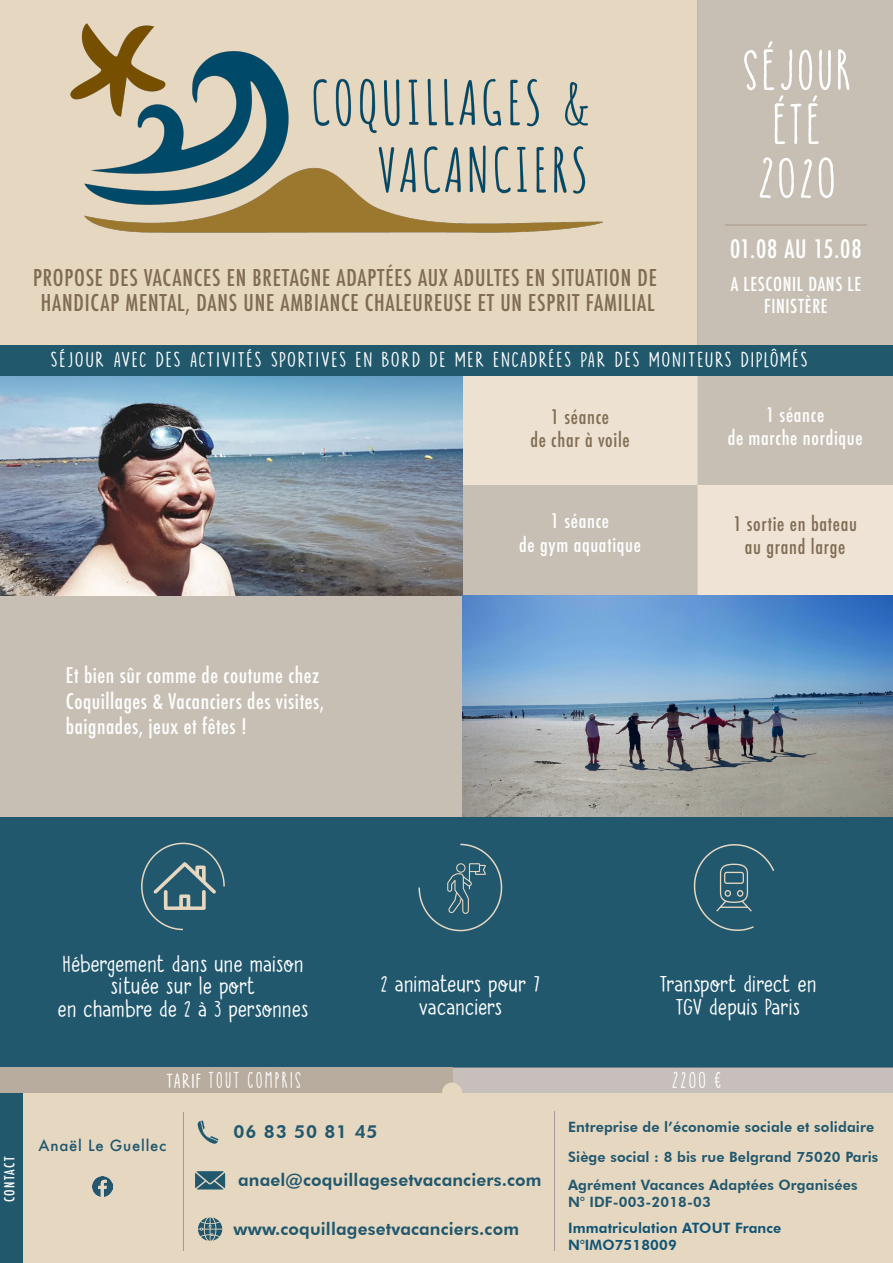
<style>
.page{position:relative;width:893px;height:1263px;background:#fff}
.page>*{position:absolute;margin:0;border:0;box-sizing:border-box;transform-origin:0 0}
.t1{font:700 52.5px "Catalina Anacapa Sans";letter-spacing:.03em;color:#fff}
.t2{font:500 condensed 24.75px "Futura";letter-spacing:.035em;color:#fff}
.t3{font:500 condensed 22.5px "Futura";letter-spacing:.035em;color:#806b53}
.t4{font:500 condensed 21px/25.2px "Futura";letter-spacing:.025em;color:#fff}
.t5{font:700 21px "Catalina Anacapa Sans";letter-spacing:.075em;color:#fff}
.t6{font:20.25px/22.5px "DK The Cats Whiskers";letter-spacing:-.015em;color:#fff;text-align:center}
.t7{font:500 condensed 19.5px/23.4px "Futura";letter-spacing:.035em;color:#816d54;text-align:center}
.t8{font:500 condensed 19.5px "Futura";letter-spacing:.035em;color:#fff}
.t9{font:18.75px "DK The Cats Whiskers";letter-spacing:.09em;color:#fff}
.t10{font:500 condensed 18.75px/22.5px "Futura";letter-spacing:.035em;color:#fff;text-align:center}
.t11{font:800 18px "Futura BT";letter-spacing:.05em;color:#21586d}
.t12{font:800 17.25px "Futura BT";letter-spacing:.01em;color:#21586d}
.t13{font:500 15px "Futura";letter-spacing:.05em;color:#21586d}
.t14{font:800 14.25px "Futura BT";letter-spacing:.01em;color:#21586d}
.t15{font:800 14.25px "Futura BT";letter-spacing:.01em;color:#0f5474}
.t16{font:500 condensed 13.5px "Futura";letter-spacing:.095em;color:#fff}
.s1{font-family:"DK The Cats Whiskers";font-weight:400;font-size:18px}
</style>
<div class="page">
<div style="left:0;top:0;width:697px;height:345px;background:#e6d7c1"></div>
<div style="left:697px;top:376px;width:196px;height:109px;background:#c7bfb4"></div>
<div style="left:463px;top:485px;width:234px;height:110px;background:#c7bfb4"></div>
<div style="left:0;top:595px;width:463px;height:221px;background:#c7bfb4"></div>
<img style="left:0;top:376px;width:463px;height:219px">
<div style="left:697px;top:0;width:196px;height:345px;background:#c7bfb4"></div>
<div style="left:463px;top:376px;width:234px;height:109px;background:#ede2d2"></div>
<div style="left:697px;top:485px;width:196px;height:110px;background:#eee3d4"></div>
<img style="left:463px;top:595px;width:430px;height:221px">
<div style="left:0;top:816px;width:893px;height:251px;background:#21586d"></div>
<div style="left:0;top:1067px;width:453px;height:26px;background:#b7ac9e"></div>
<div style="left:453px;top:1067px;width:440px;height:26px;background:#c7bfbc"></div>
<div style="left:0;top:345px;width:893px;height:31px;background:#21586c"></div>
<hr style="left:725px;top:225px;width:142px;height:1px;background:#b7ac9e">
<div style="left:442px;top:1082px;width:20px;height:20px;background:#e5d7c0;border-radius:50%"></div>
<svg style="left:418px;top:843px;width:85px;height:89px"></svg>
<svg style="left:693px;top:844px;width:82px;height:87px"></svg>
<svg style="left:141px;top:842px;width:84px;height:89px"></svg>
<img style="left:70px;top:23px;width:533px;height:210px">
<div style="left:0;top:1093px;width:893px;height:170px;background:#e6d7c1"></div>
<img style="left:92px;top:1176px;width:20px;height:20px">
<div style="left:0;top:1093px;width:22px;height:170px;background:#21586c"></div>
<svg style="left:197px;top:1121px;width:21px;height:23px"></svg>
<svg style="left:195px;top:1171px;width:30px;height:18px"></svg>
<svg style="left:198px;top:1217px;width:24px;height:24px"></svg>
<hr style="left:183px;top:1112px;width:1px;height:139px;background:#a69a95">
<hr style="left:554px;top:1111px;width:1px;height:140px;background:#a69a95">
<p class="t3" style="left:33px;top:264px;width:625px">PROPOSE DES VACANCES EN BRETAGNE ADAPTÉES AUX ADULTES EN SITUATION DE</p>
<p class="t3" style="left:41px;top:288px;width:615px">HANDICAP MENTAL, DANS UNE AMBIANCE CHALEUREUSE ET UN ESPRIT FAMILIAL</p>
<p class="t1" style="left:741px;top:39px;width:112px">SÉJOUR</p>
<p class="t1" style="left:772px;top:93px;width:51px">ÉTÉ</p>
<p class="t1" style="left:757px;top:147px;width:81px">2020</p>
<p class="t2" style="left:730px;top:233px;width:133px">01.08 AU 15.08</p>
<p class="t10" style="left:731px;top:273px;width:132px">A LESCONIL DANS LE<br>FINISTÈRE</p>
<p class="t9" style="left:50px;top:349px;width:759px">SÉJOUR AVEC DES ACTIVITÉS SPORTIVES EN BORD DE MER ENCADRÉES PAR DES MONITEURS DIPLÔMÉS</p>
<p class="t4" style="left:66px;top:663px;width:260px">Et bien sûr comme de coutume chez<br>Coquillages &amp; Vacanciers des visites, baignades, jeux et fêtes !</p>
<p class="t7" style="left:551px;top:405px;width:60px">1 séance</p>
<p class="t7" style="left:530px;top:428px;width:101px">de char à voile</p>
<p class="t8" style="left:551px;top:508px;width:60px">1 séance</p>
<p class="t8" style="left:519px;top:532px;width:123px">de gym aquatique</p>
<p class="t8" style="left:766px;top:402px;width:60px">1 séance</p>
<p class="t8" style="left:728px;top:425px;width:137px">de marche nordique</p>
<p class="t7" style="left:733px;top:512px;width:125px">1 sortie en bateau au grand large</p>
<p class="t16" style="left:1px;top:1202px;width:47px;rotate:-90deg">CONTACT</p>
<p class="t6" style="left:63px;top:953px;width:242px">Hébergement dans une maison située sur le port</p>
<p class="t6" style="left:58px;top:998px;width:252px">en chambre de 2 à 3 personnes</p>
<p class="t6" style="left:380px;top:974px;width:161px">2 animateurs pour 7 vacanciers</p>
<p class="t6" style="left:659px;top:974px;width:159px">Transport direct en<br>TGV depuis Paris</p>
<p class="t5" style="left:166px;top:1067px;width:137px"><span class="s1">TARIF</span> TOUT COMPRIS</p>
<p class="t5" style="left:671px;top:1067px;width:52px">2200 €</p>
<p class="t13" style="left:39px;top:1135px;width:129px">Anaël Le Guellec</p>
<p class="t11" style="left:233px;top:1120px;width:146px">06 83 50 81 45</p>
<p class="t12" style="left:238px;top:1169px;width:305px">anael@coquillagesetvacanciers.com</p>
<p class="t12" style="left:233px;top:1218px;width:287px">www.coquillagesetvacanciers.com</p>
<p class="t14" style="left:568px;top:1118px;width:308px">Entreprise de l’économie sociale et solidaire</p>
<p class="t14" style="left:568px;top:1148px;width:312px">Siège social : 8 bis rue Belgrand 75020 Paris</p>
<p class="t14" style="left:568px;top:1176px;width:291px">Agrément Vacances Adaptées Organisées</p>
<p class="t14" style="left:568px;top:1193px;width:144px">N° IDF-003-2018-03</p>
<p class="t15" style="left:568px;top:1219px;width:215px">Immatriculation ATOUT France</p>
<p class="t15" style="left:568px;top:1236px;width:110px">N°IMO7518009</p>
</div>
